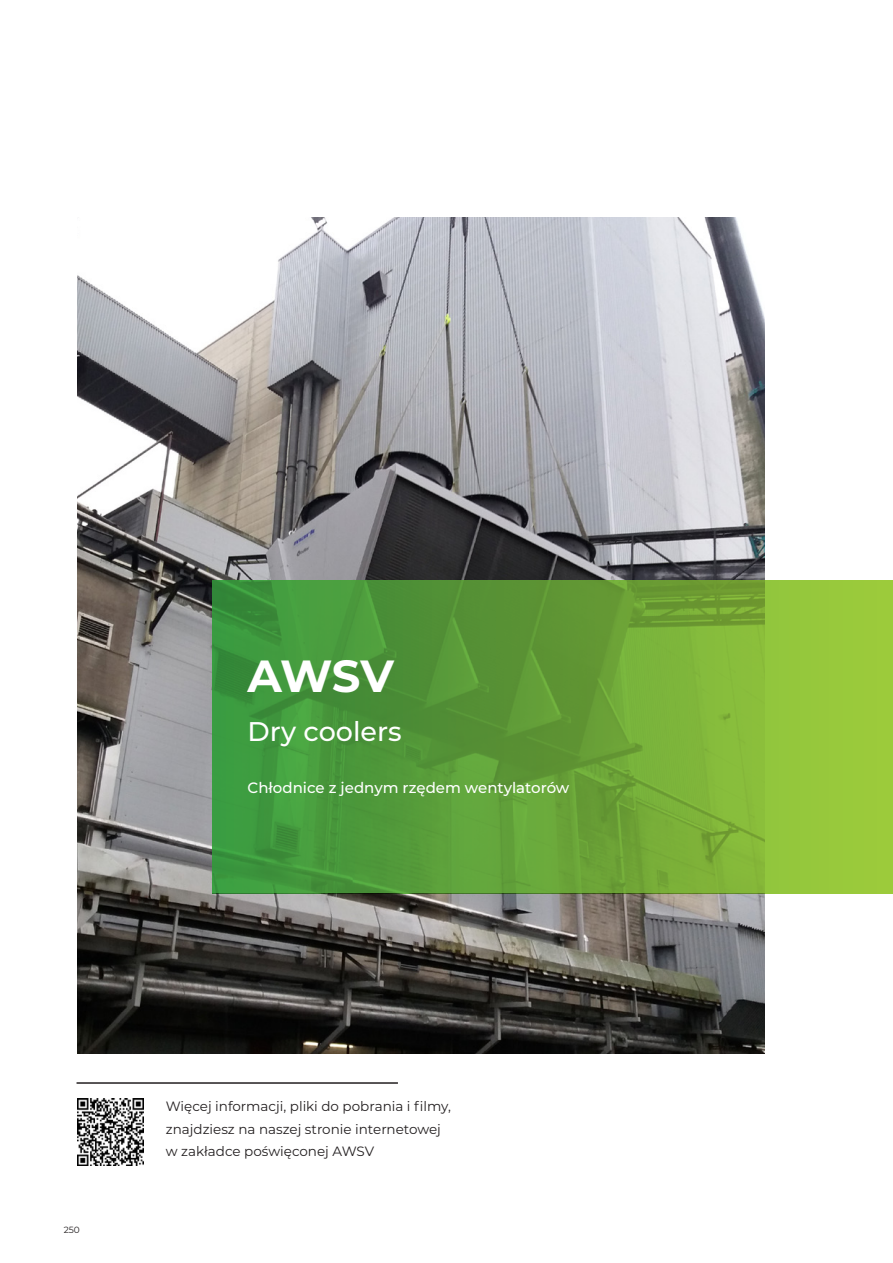
<style>
.page{position:relative;width:893px;height:1263px;background:#fff}
.page>*{position:absolute;margin:0;border:0;box-sizing:border-box;transform-origin:0 0}
.t1{font:700 45px "Montserrat";color:#fff}
.t2{font:500 27px "Montserrat";color:#fff}
.t3{font:500 15px "Montserrat";color:#fff}
.t4{font:13.5px/22.5px "Montserrat";color:#231f20}
.t5{font:9px "Montserrat";color:#231f20}
</style>
<div class="page">
<img style="left:77px;top:218px;width:688px;height:836px">
<svg style="left:213px;top:580px;width:680px;height:313px;background:#68a739"></svg>
<hr style="left:77px;top:1082px;width:321px;height:2px;background:#231f20">
<img style="left:77px;top:1099px;width:67px;height:66px">
<p class="t1" style="left:247px;top:644px;width:148px">AWSV</p>
<p class="t2" style="left:247px;top:712px;width:156px">Dry coolers</p>
<p class="t3" style="left:247px;top:777px;width:323px">Chłodnice z jednym rzędem wentylatorów</p>
<p class="t5" style="left:64px;top:1224px;width:18px">250</p>
<p class="t4" style="left:166px;top:1095px;width:287px">Więcej informacji, pliki do pobrania i filmy, znajdziesz na naszej stronie internetowej w zakładce poświęconej AWSV</p>
</div>
